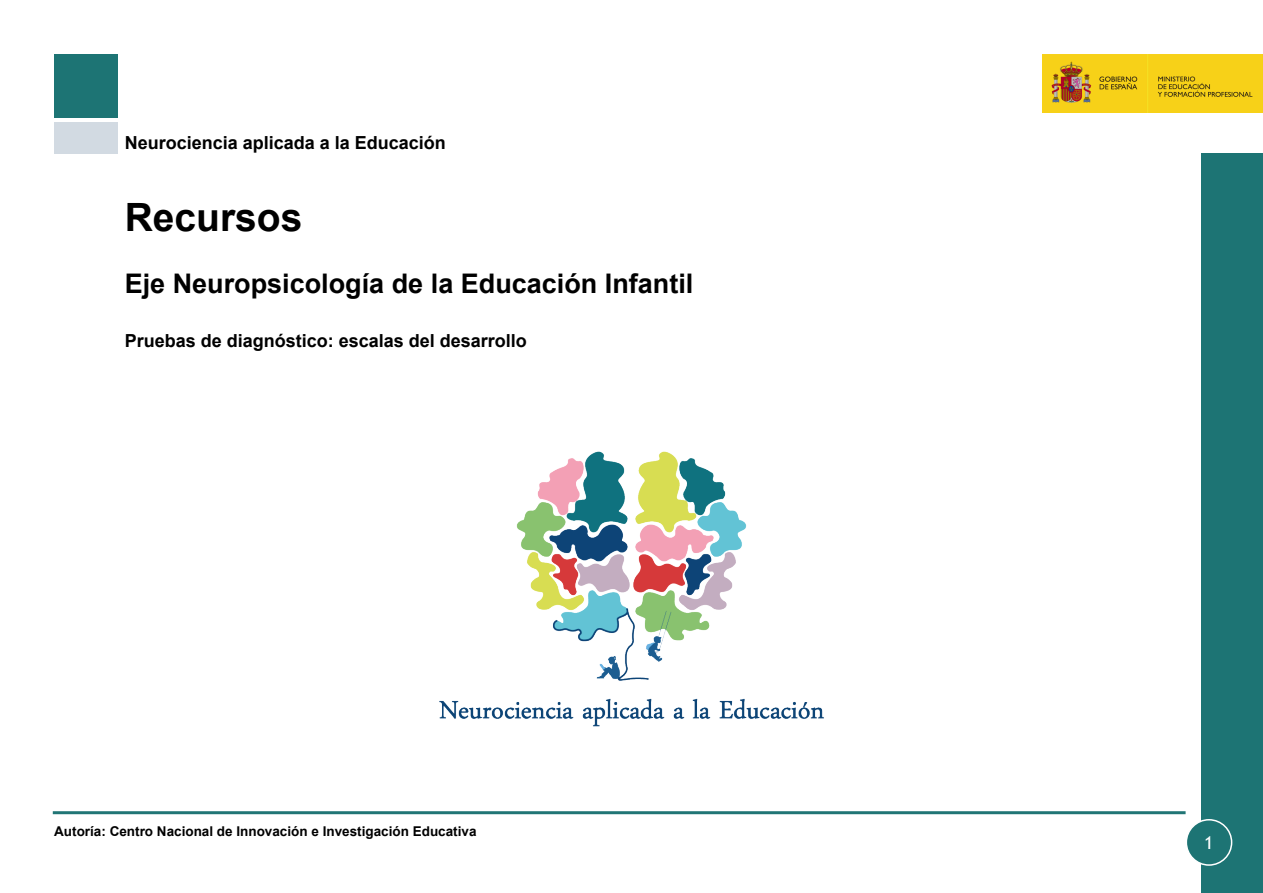
<style>
.page{position:relative;width:1263px;height:893px;background:#fff}
.page>*{position:absolute;margin:0;border:0;box-sizing:border-box;transform-origin:0 0}
.t1{font:700 39px "Arial";color:#000}
.t2{font:700 27px "Arial";color:#000}
.t3{font:700 18px "Arial";color:#000}
.t4{font:18px "Trebuchet MS";color:#fff}
.t5{font:700 13.5px "Arial";color:#000}
</style>
<div class="page">
<div style="left:1202px;top:154px;width:61px;height:739px;background:#1d7474"></div>
<div style="left:54px;top:54px;width:64px;height:64px;background:#1d7474"></div>
<div style="left:54px;top:122px;width:64px;height:32px;background:#d2dae2"></div>
<img style="left:1043px;top:54px;width:219px;height:59px">
<img style="left:439px;top:451px;width:385px;height:276px">
<hr style="left:53px;top:811px;width:1132px;height:3px;background:#217575">
<div style="left:1186px;top:820px;width:45px;height:45px;background:#1d7474;border-radius:50%"></div>
<div style="left:1185px;top:819px;width:47px;height:47px;border:2px solid #fff;border-radius:50%"></div>
<p class="t3" style="left:125px;top:131px;width:323px">Neurociencia aplicada a la Educación</p>
<p class="t1" style="left:125px;top:192px;width:179px">Recursos</p>
<p class="t2" style="left:125px;top:265px;width:570px">Eje Neuropsicología de la Educación Infantil</p>
<p class="t3" style="left:125px;top:328px;width:404px">Pruebas de diagnóstico: escalas del desarrollo</p>
<p class="t5" style="left:54px;top:822px;width:424px">Autoría: Centro Nacional de Innovación e Investigación Educativa</p>
<p class="t4" style="left:1204px;top:832px;width:11px">1</p>
</div>
